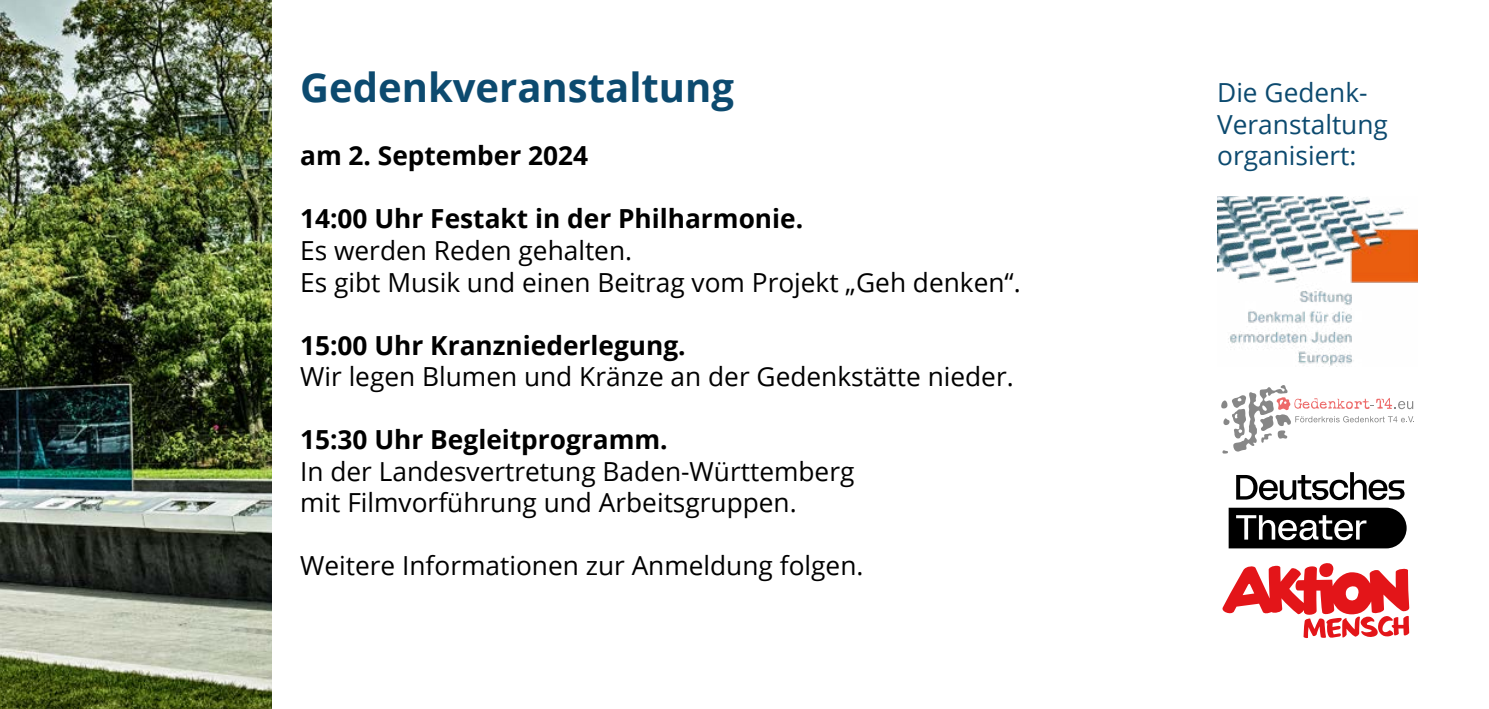
<style>
.page{position:relative;width:1489px;height:709px;background:#fff}
.page>*{position:absolute;margin:0;border:0;box-sizing:border-box;transform-origin:0 0}
.Header1{font:700 40px "Open Sans";color:#0c4a6f}
.ptext{font:26.25px/31.5px "Open Sans";color:#000}
.Header2{font:700 26.25px "Open Sans";color:#000}
.ptext-2{font:26.25px/31.5px "Open Sans";color:#0c4a6f}
.ptext-3{font:700 26.25px "Open Sans";color:#000}
</style>
<div class="page">
<img style="left:0;top:0;width:272px;height:709px">
<img style="left:1217px;top:197px;width:200px;height:169px">
<svg style="left:1221px;top:385px;width:192px;height:68px"></svg>
<svg style="left:1236px;top:472px;width:168px;height:28px"></svg>
<svg style="left:1228px;top:507px;width:178px;height:41px;background:#323232"></svg>
<svg style="left:1222px;top:563px;width:187px;height:75px"></svg>
<h1 class="Header1" style="left:300px;top:60px;width:435px">Gedenkveranstaltung</h1>
<p class="ptext-3" style="left:300px;top:137px;width:289px">am 2. September 2024</p>
<h2 class="Header2" style="left:300px;top:200px;width:504px">14:00 Uhr Festakt in der Philharmonie.</h2>
<p class="ptext" style="left:300px;top:234px;width:722px">Es werden Reden gehalten.<br>Es gibt Musik und einen Beitrag vom Projekt „Geh denken“.</p>
<h2 class="Header2" style="left:300px;top:326px;width:387px">15:00 Uhr Kranzniederlegung.</h2>
<p class="ptext" style="left:300px;top:360px;width:715px">Wir legen Blumen und Kränze an der Gedenkstätte nieder.</p>
<h2 class="Header2" style="left:300px;top:421px;width:369px">15:30 Uhr Begleitprogramm.</h2>
<p class="ptext" style="left:300px;top:454px;width:556px">In der Landesvertretung Baden-Württemberg mit Filmvorführung und Arbeitsgruppen.</p>
<p class="ptext" style="left:300px;top:549px;width:564px">Weitere Informationen zur Anmeldung folgen.</p>
<p class="ptext-2" style="left:1217px;top:76px;width:172px">Die Gedenk-<br>Veranstaltung organisiert:</p>
</div>
